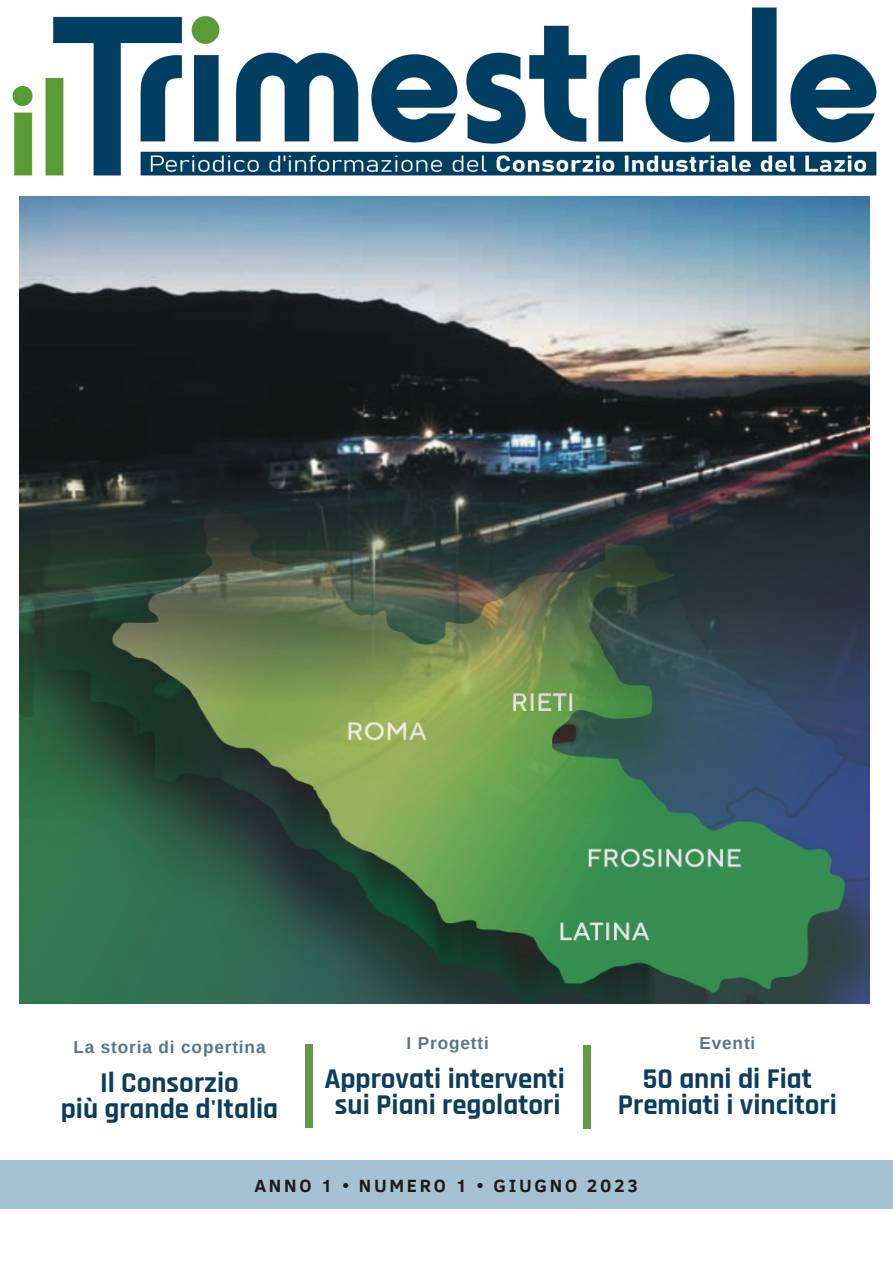
<style>
.page{position:relative;width:893px;height:1264px;background:#fff}
.page>*{position:absolute;margin:0;border:0;box-sizing:border-box;transform-origin:0 0}
.t1{font:700 28.95px "Rajdhani";color:#0c3d5b}
.t2{font:700 18.15px "Clear Sans";letter-spacing:.15em;color:#201917}
.t3{font:700 17.25px "Arimo";letter-spacing:.05em;color:#55768b}
</style>
<div class="page">
<img style="left:19px;top:196px;width:850px;height:807px">
<div style="left:306px;top:1043px;width:6px;height:84px;background:#639a46"></div>
<div style="left:584px;top:1045px;width:6px;height:83px;background:#639a46"></div>
<div style="left:0;top:1160px;width:892px;height:48px;background:#a5c2d3"></div>
<img style="left:12px;top:7px;width:865px;height:169px">
<p class="t3" style="left:73px;top:1037px;width:194px">La storia di copertina</p>
<p class="t1" style="left:100px;top:1064px;width:140px">Il Consorzio</p>
<p class="t1" style="left:61px;top:1090px;width:219px">più grande d'Italia</p>
<p class="t3" style="left:406px;top:1033px;width:84px">I Progetti</p>
<p class="t1" style="left:324px;top:1061px;width:242px">Approvati interventi</p>
<p class="t1" style="left:335px;top:1086px;width:227px">sui Piani regolatori</p>
<p class="t3" style="left:699px;top:1033px;width:57px">Eventi</p>
<p class="t1" style="left:642px;top:1061px;width:171px">50 anni di Fiat</p>
<p class="t1" style="left:618px;top:1086px;width:220px">Premiati i vincitori</p>
<p class="t2" style="left:254px;top:1172px;width:385px">ANNO 1 • NUMERO 1 • GIUGNO 2023</p>
</div>
